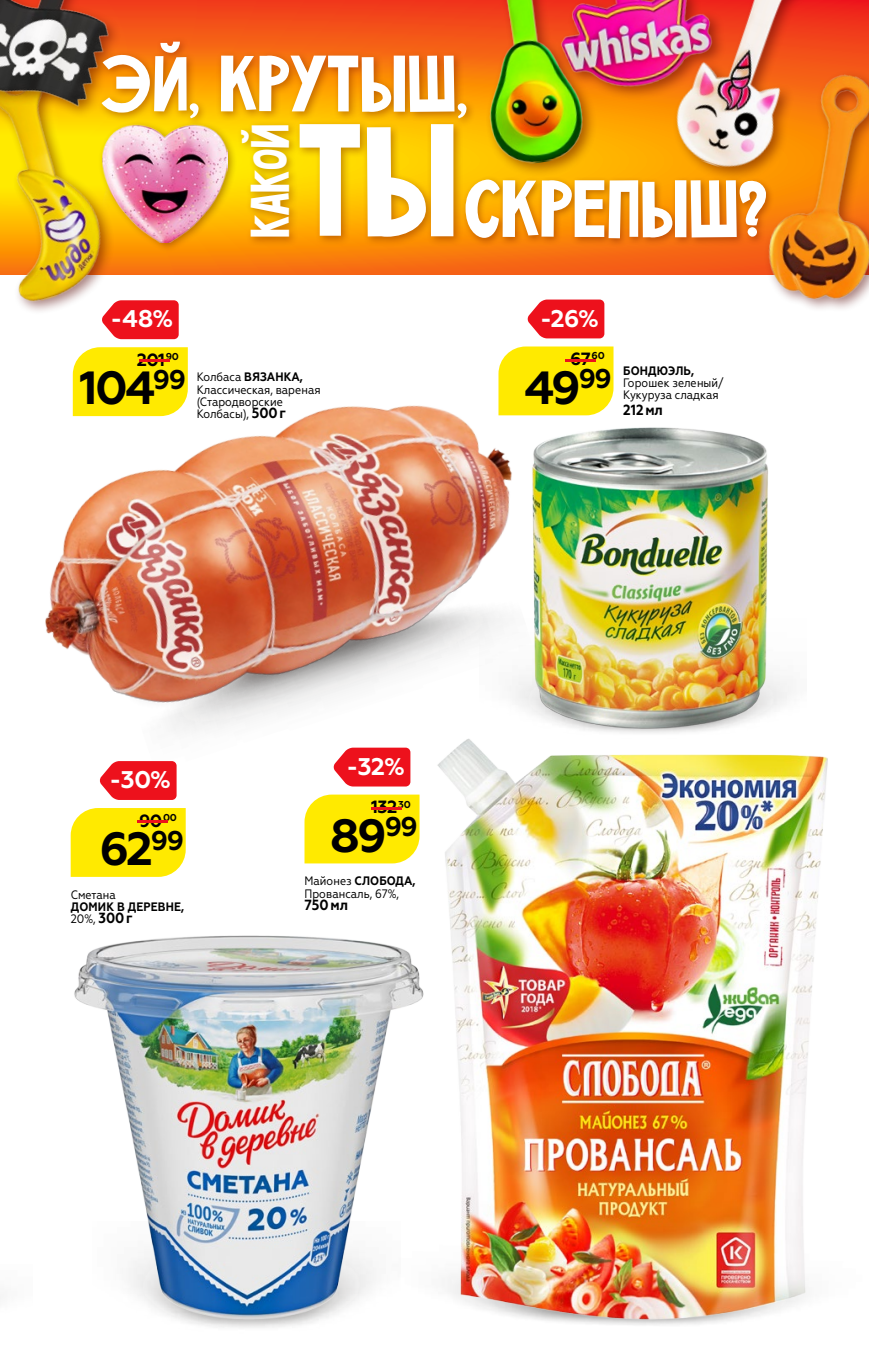
<style>
.page{position:relative;width:869px;height:1365px;background:#fff}
.page>*{position:absolute;margin:0;border:0;box-sizing:border-box;transform-origin:0 0}
.t1{font:70.88px "Firenight";color:#fff}
.t2{font:69.65px "Firenight";color:#fff}
.t3{font:47.77px "Firenight";letter-spacing:-.01em;color:#fff}
.t4{font:700 46.38px "Geometria";letter-spacing:-.055em;color:#000}
.t5{font:700 24.15px "Geometria";color:#fff}
.t6{font:700 17.68px "Geometria";letter-spacing:-.03em;color:#000}
.t7{font:700 14.7px "Geometria Narrow";color:#000}
.t8{font:12.25px/12.2px "Geometria Narrow";color:#000}
.t9{font:700 12.25px/12.2px "Geometria Narrow";letter-spacing:.01em;color:#000}
.t10{font:700 9.97px "Geometria";color:#000}
.s1{font-size:139.47px}
.s2{font-size:17.68px;color:#ed111c}
.s3{font-weight:700}
.s4{font-weight:700;font-size:14.7px}
.s5{color:#ed111c}
.s6{font-weight:400}
.s7{font-size:14.7px}
</style>
<div class="page">
<svg style="left:127px;top:0;width:573px;height:274px;background:#f56313"></svg>
<img style="left:391px;top:0;width:207px;height:175px">
<img style="left:700px;top:204px;width:168px;height:104px">
<img style="left:0;top:135px;width:127px;height:156px">
<img style="left:0;top:0;width:168px;height:135px">
<div style="left:98px;top:120px;width:140px;height:132px;background:#430000;opacity:.4"></div>
<img style="left:103px;top:128px;width:125px;height:114px">
<div style="left:98px;top:36px;width:378px;height:92px;background:#6b0d00;opacity:.4"></div>
<div style="left:236px;top:120px;width:63px;height:127px;background:#6b0d00;opacity:.4"></div>
<div style="left:294px;top:119px;width:169px;height:128px;background:#6b0d00;opacity:.4"></div>
<div style="left:461px;top:175px;width:312px;height:72px;background:#6b0d00;opacity:.4"></div>
<img style="left:598px;top:0;width:270px;height:204px">
<img style="left:18px;top:291px;width:531px;height:504px">
<img style="left:479px;top:618px;width:312px;height:110px">
<img style="left:520px;top:421px;width:262px;height:307px">
<img style="left:436px;top:728px;width:392px;height:597px">
<img style="left:74px;top:935px;width:350px;height:389px">
<div style="left:498px;top:346px;width:115px;height:69px;background:#ffea00"></div>
<svg style="left:527px;top:299px;width:77px;height:39px;background:#ee2a34"></svg>
<div style="left:304px;top:794px;width:115px;height:69px;background:#ffea00"></div>
<svg style="left:333px;top:747px;width:77px;height:39px;background:#ee2b35"></svg>
<div style="left:71px;top:808px;width:115px;height:68px;background:#ffea00"></div>
<svg style="left:99px;top:761px;width:77px;height:38px;background:#ee2832"></svg>
<div style="left:73px;top:347px;width:115px;height:69px;background:#ffea00"></div>
<svg style="left:101px;top:300px;width:78px;height:39px;background:#ee2b35"></svg>
<h2 class="t2" style="left:99px;top:42px;width:370px">ЭЙ, КРУТЫШ,</h2>
<h3 class="t3" style="left:241px;top:238px;width:116px;rotate:-90deg">какой</h3>
<h1 class="t1" style="left:297px;top:166px;width:471px"><span class="s1">ТЫ</span>СКРЕПЫШ?</h1>
<h3 class="t5" style="left:110px;top:305px;width:64px">-48%</h3>
<h3 class="t5" style="left:540px;top:304px;width:60px">-26%</h3>
<p class="t10" style="left:130px;top:351px;width:50px"><span class="s2">-</span>90</p>
<h3 class="t6" style="left:137px;top:349px;width:30px">201</h3>
<h3 class="t4" style="left:79px;top:360px;width:108px">104<sup>99</sup></h3>
<p class="t8" style="left:197px;top:371px;width:125px">Колбаса <span class="s3">ВЯЗАНКА,<br></span>Классическая, вареная (Стародворские<br>Колбасы), <span class="s4">500г</span></p>
<p class="t10" style="left:555px;top:350px;width:50px"><span class="s2">-</span>60</p>
<h3 class="t6" style="left:570px;top:348px;width:22px">67</h3>
<h3 class="t4" style="left:524px;top:360px;width:89px">49<sup>99</sup></h3>
<p class="t9" style="left:623px;top:364px;width:72px">БОНДЮЭЛЬ,</p>
<p class="t8" style="left:623px;top:376px;width:102px">Горошек зеленый/<br>Кукуруза сладкая</p>
<p class="t7" style="left:623px;top:401px;width:41px">212мл</p>
<h3 class="t5" style="left:109px;top:765px;width:63px">-30%</h3>
<h3 class="t6" style="left:128px;top:809px;width:50px"><span class="s5">-</span>90<sup>00</sup></h3>
<h3 class="t4" style="left:99px;top:821px;width:86px">62<sup>99</sup></h3>
<p class="t8" style="left:71px;top:888px;width:47px">Сметана</p>
<p class="t9" style="left:71px;top:900px;width:115px">ДОМИК В ДЕРЕВНЕ,<br><span class="s6">20%,</span> <span class="s7">300г</span></p>
<h3 class="t5" style="left:346px;top:752px;width:60px">-32%</h3>
<p class="t10" style="left:362px;top:798px;width:50px"><span class="s2">-</span>30</p>
<h3 class="t6" style="left:371px;top:796px;width:28px">132</h3>
<h3 class="t4" style="left:330px;top:807px;width:89px">89<sup>99</sup></h3>
<p class="t8" style="left:304px;top:874px;width:112px">Майонез <span class="s3">СЛОБОДА,<br></span>Провансаль, 67%,</p>
<p class="t7" style="left:304px;top:896px;width:45px">750мл</p>
</div>
